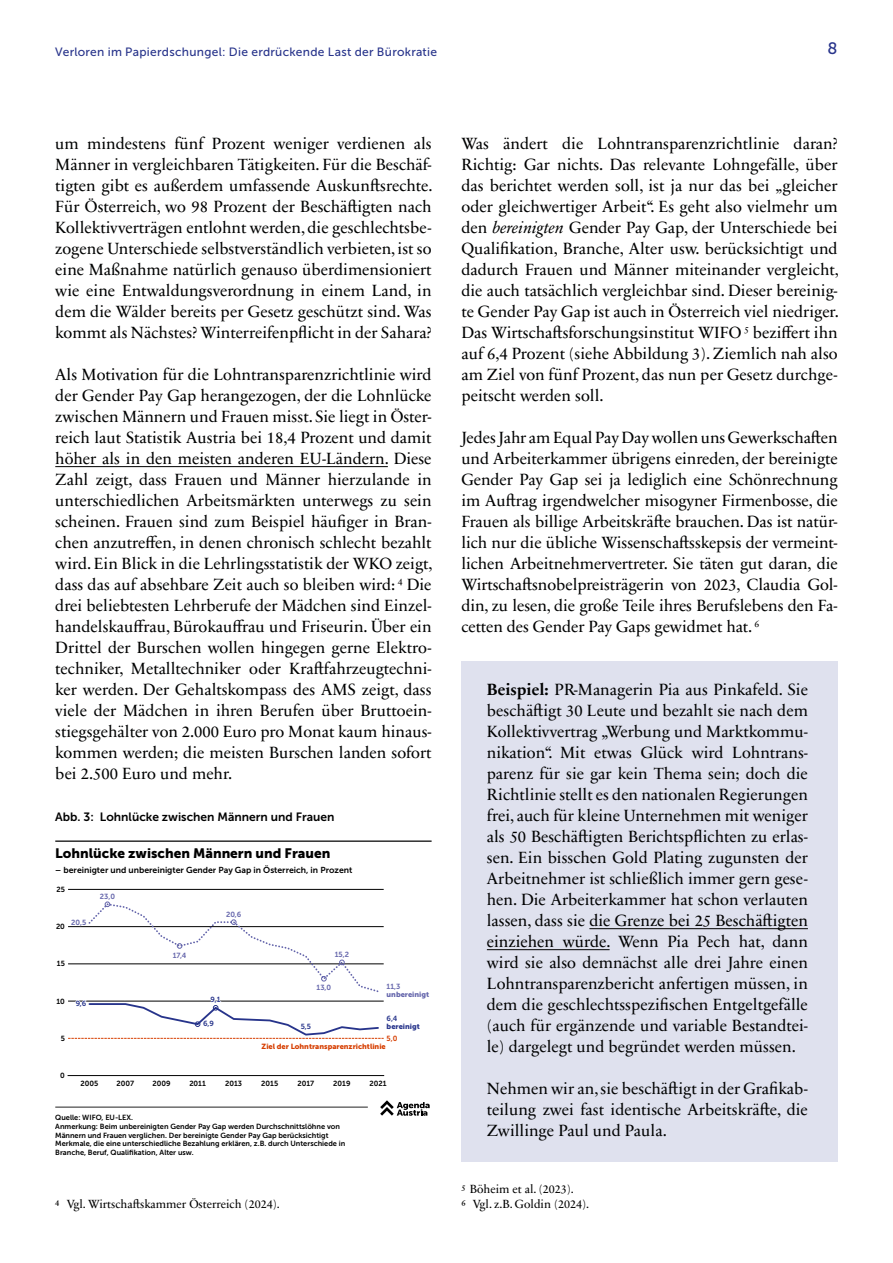
<style>
.page{position:relative;width:893px;height:1263px;background:#fff}
.page>*{position:absolute;margin:0;border:0;box-sizing:border-box;transform-origin:0 0}
._2023_Fließtext{font:16.5px/21px "Sabon Next LT Pro";color:#010202;text-align:justify}
.Fließtext_Box{font:16.5px/21px "Sabon Next LT Pro";color:#010202;text-align:justify}
.t1{font:16.5px "Museo Sans 500";color:#28348b}
.t2{font:13.65px "Museo Sans 900";color:#000}
.Fussnote{font:12px "Sabon Next LT Pro";color:#000}
.t3{font:12px "Museo Sans 500";letter-spacing:.025em;color:#28348b}
.t4{font:12px "Museo Sans 700";color:#000}
.t5{font:8.7px "Museo Sans 700";color:#000}
.t6{font:7.35px/8.7px "Museo Sans 700";color:#000}
.t7{font:7.35px "Museo Sans 900";color:#d63e00}
.t8{font:7.35px "Museo Sans 700";color:#6465ab}
.t9{font:7.35px "Museo Sans 700";color:#27348b}
.t10{font:7.35px "Museo Sans 900";color:#6465ab}
.t11{font:7.35px "Museo Sans 900";color:#27348b}
.t12{font:7.35px "Museo Sans 700";color:#d63e00}
.s1{color:#000}
.s2{font-style:italic}
.s3{font-weight:700}
</style>
<div class="page">
<hr style="left:55px;top:466px;width:333px;height:1px;background:#000">
<hr style="left:55px;top:840px;width:377px;height:2px;background:#000">
<hr style="left:68px;top:889px;width:316px;height:1px;background:#000">
<hr style="left:68px;top:1075px;width:316px;height:1px;background:#000">
<hr style="left:55px;top:1107px;width:313px;height:1px;background:#222">
<svg style="left:380px;top:1100px;width:50px;height:16px"></svg>
<svg style="left:68px;top:901px;width:316px;height:138px"></svg>
<div style="left:461px;top:662px;width:377px;height:416px;background:#dfe1ee"></div>
<hr style="left:589px;top:928px;width:219px;height:1px;background:#000">
<hr style="left:487px;top:949px;width:123px;height:1px;background:#000">
<div style="left:461px;top:1061px;width:377px;height:101px;background:#dfe1ee"></div>
<p class="t3" style="left:55px;top:45px;width:383px">Verloren im Papierdschungel: Die erdrückende Last der Bürokratie</p>
<p class="t1" style="left:827px;top:39px;width:12px">8</p>
<p class="_2023_Fließtext" style="left:55px;top:133px;width:379px">um mindestens fünf Prozent weniger verdienen als Männer in vergleichbaren Tätigkeiten. Für die Beschäf&shy;tigten gibt es außerdem umfassende Auskunftsrechte.<br>Für Österreich, wo 98 Prozent der Beschäftigten nach Kollektivverträgen entlohnt werden, die geschlechtsbe&shy;zogene Unterschiede selbstverständlich verbieten, ist so eine Maßnahme natürlich genauso überdimensioniert wie eine Entwaldungsverordnung in einem Land, in dem die Wälder bereits per Gesetz geschützt sind. Was kommt als Nächstes? Winterreifenpflicht in der Sahara?</p>
<p class="_2023_Fließtext" style="left:55px;top:364px;width:379px">Als Motivation für die Lohntransparenzrichtlinie wird der Gender Pay Gap herangezogen, der die Lohnlücke zwischen Männern und Frauen misst. Sie liegt in Öster&shy;reich laut Statistik Austria bei 18,4 Prozent und damit <span class="s1">höher als in den meisten anderen EU-Ländern.</span> Diese Zahl zeigt, dass Frauen und Männer hierzulande in unterschiedlichen Arbeitsmärkten unterwegs zu sein scheinen. Frauen sind zum Beispiel häufiger in Bran&shy;chen anzutreffen, in denen chronisch schlecht bezahlt wird. Ein Blick in die Lehrlingsstatistik der WKO zeigt, dass das auf absehbare Zeit auch so bleiben wird: <sup>4</sup> Die drei beliebtesten Lehrberufe der Mädchen sind Einzel&shy;handelskauffrau, Bürokauffrau und Friseurin. Über ein Drittel der Burschen wollen hingegen gerne Elektro&shy;techniker, Metalltechniker oder Kraftfahrzeugtechni&shy;ker werden. Der Gehaltskompass des AMS zeigt, dass viele der Mädchen in ihren Berufen über Bruttoein&shy;stiegsgehälter von 2.000 Euro pro Monat kaum hinaus&shy;kommen werden; die meisten Burschen landen sofort bei 2.500 Euro und mehr.</p>
<p class="t4" style="left:55px;top:810px;width:281px">Abb. 3: Lohnlücke zwischen Männern und Frauen</p>
<p class="t2" style="left:55px;top:846px;width:277px">Lohnlücke zwischen Männern und Frauen</p>
<p class="t5" style="left:55px;top:865px;width:299px">– bereinigter und unbereinigter Gender Pay Gap in Österreich, in Prozent</p>
<p class="t6" style="left:56px;top:885px;width:10px">25</p>
<p class="t8" style="left:71px;top:918px;width:17px">20,5</p>
<p class="t6" style="left:56px;top:922px;width:10px">20</p>
<p class="t6" style="left:57px;top:959px;width:10px">15</p>
<p class="t6" style="left:57px;top:997px;width:10px">10</p>
<p class="t9" style="left:76px;top:999px;width:12px">9,6</p>
<p class="t6" style="left:61px;top:1034px;width:6px">5</p>
<p class="t6" style="left:60px;top:1071px;width:6px">0</p>
<p class="t8" style="left:100px;top:892px;width:17px">23,0</p>
<p class="t8" style="left:173px;top:951px;width:15px">17,4</p>
<p class="t8" style="left:226px;top:910px;width:17px">20,6</p>
<p class="t9" style="left:211px;top:996px;width:12px">9,1</p>
<p class="t9" style="left:203px;top:1019px;width:12px">6,9</p>
<p class="t8" style="left:335px;top:950px;width:16px">15,2</p>
<p class="t8" style="left:317px;top:984px;width:16px">13,0</p>
<p class="t9" style="left:301px;top:1022px;width:12px">5,5</p>
<p class="t8" style="left:387px;top:982px;width:15px">11,3</p>
<p class="t11" style="left:387px;top:1022px;width:35px">bereinigt</p>
<p class="t10" style="left:387px;top:990px;width:44px">unbereinigt</p>
<p class="t9" style="left:387px;top:1014px;width:12px">6,4</p>
<p class="t12" style="left:387px;top:1034px;width:12px">5,0</p>
<p class="t7" style="left:262px;top:1043px;width:126px">Ziel der Lohntransparenzrichtlinie</p>
<p class="t6" style="left:81px;top:1079px;width:19px">2005</p>
<p class="t6" style="left:117px;top:1079px;width:19px">2007</p>
<p class="t6" style="left:153px;top:1079px;width:20px">2009</p>
<p class="t6" style="left:189px;top:1079px;width:18px">2011</p>
<p class="t6" style="left:225px;top:1079px;width:19px">2013</p>
<p class="t6" style="left:261px;top:1079px;width:18px">2015</p>
<p class="t6" style="left:297px;top:1079px;width:18px">2017</p>
<p class="t6" style="left:333px;top:1079px;width:19px">2019</p>
<p class="t6" style="left:369px;top:1079px;width:19px">2021</p>
<p class="t6" style="left:55px;top:1113px;width:292px">Quelle: WIFO, EU-LEX.<br>Anmerkung: Beim unbereinigten Gender Pay Gap werden Durchschnittslöhne von Männern und Frauen verglichen. Der bereinigte Gender Pay Gap berücksichtigt Merkmale, die eine unterschiedliche Bezahlung erklären, z.B. durch Unterschiede in Branche, Beruf, Qualifikation, Alter usw.</p>
<p class="Fussnote" style="left:55px;top:1194px;width:226px">4 Vgl. Wirtschaftskammer Österreich (2024 ).</p>
<p class="_2023_Fließtext" style="left:461px;top:133px;width:379px">Was ändert die Lohntransparenzrichtlinie daran?<br>Richtig: Gar nichts. Das relevante Lohngefälle, über das berichtet werden soll, ist ja nur das bei „gleicher oder gleichwertiger Arbeit“. Es geht also vielmehr um den <span class="s2">bereinigten</span> Gender Pay Gap, der Unterschiede bei Qualifikation, Branche, Alter usw. berücksichtigt und dadurch Frauen und Männer miteinander vergleicht, die auch tatsächlich vergleichbar sind. Dieser bereinig&shy;te Gender Pay Gap ist auch in Österreich viel niedriger.<br>Das Wirtschaftsforschungsinstitut WIFO <sup>5</sup> beziffert ihn auf 6,4 Prozent (siehe Abbildung 3). Ziemlich nah also am Ziel von fünf Prozent, das nun per Gesetz durchge&shy;peitscht werden soll.</p>
<p class="_2023_Fließtext" style="left:461px;top:427px;width:378px">Jedes Jahr am Equal Pay Day wollen uns Gewerkschaften und Arbeiterkammer übrigens einreden, der bereinigte Gender Pay Gap sei ja lediglich eine Schönrechnung im Auftrag irgendwelcher misogyner Firmenbosse, die Frauen als billige Arbeitskräfte brauchen. Das ist natür&shy;lich nur die übliche Wissenschaftsskepsis der vermeint&shy;lichen Arbeitnehmervertreter. Sie täten gut daran, die Wirtschaftsnobelpreisträgerin von 2023, Claudia Gol&shy;din, zu lesen, die große Teile ihres Berufslebens den Fa&shy;cetten des Gender Pay Gaps gewidmet hat. <sup>6</sup></p>
<p class="Fließtext_Box" style="left:487px;top:679px;width:323px"><span class="s3">Beispiel:</span> PR-Managerin Pia aus Pinkafeld. Sie beschäftigt 30 Leute und bezahlt sie nach dem Kollektivvertrag „Werbung und Marktkommu&shy;nikation“. Mit etwas Glück wird Lohntrans&shy;parenz für sie gar kein Thema sein; doch die Richtlinie stellt es den nationalen Regierungen frei, auch für kleine Unternehmen mit weniger als 50 Beschäftigten Berichtspflichten zu erlas&shy;sen. Ein bisschen Gold Plating zugunsten der Arbeitnehmer ist schließlich immer gern gese&shy;hen. Die Arbeiterkammer hat schon verlauten lassen, dass sie <span class="s1">die Grenze bei 25 Beschäftigten einziehen würde.</span> Wenn Pia Pech hat, dann wird sie also demnächst alle drei Jahre einen Lohntransparenzbericht anfertigen müssen, in dem die geschlechtsspezifischen Entgeltgefälle (auch für ergänzende und variable Bestandtei&shy;le) dargelegt und begründet werden müssen.</p>
<p class="Fließtext_Box" style="left:487px;top:1078px;width:323px">Nehmen wir an, sie beschäftigt in der Grafikab&shy;teilung zwei fast identische Arbeitskräfte, die Zwillinge Paul und Paula.</p>
<p class="Fussnote" style="left:461px;top:1179px;width:114px">5 Böheim et al. (2023).</p>
<p class="Fussnote" style="left:461px;top:1194px;width:129px">6 Vgl. z.B. Goldin (2024 ).</p>
</div>
